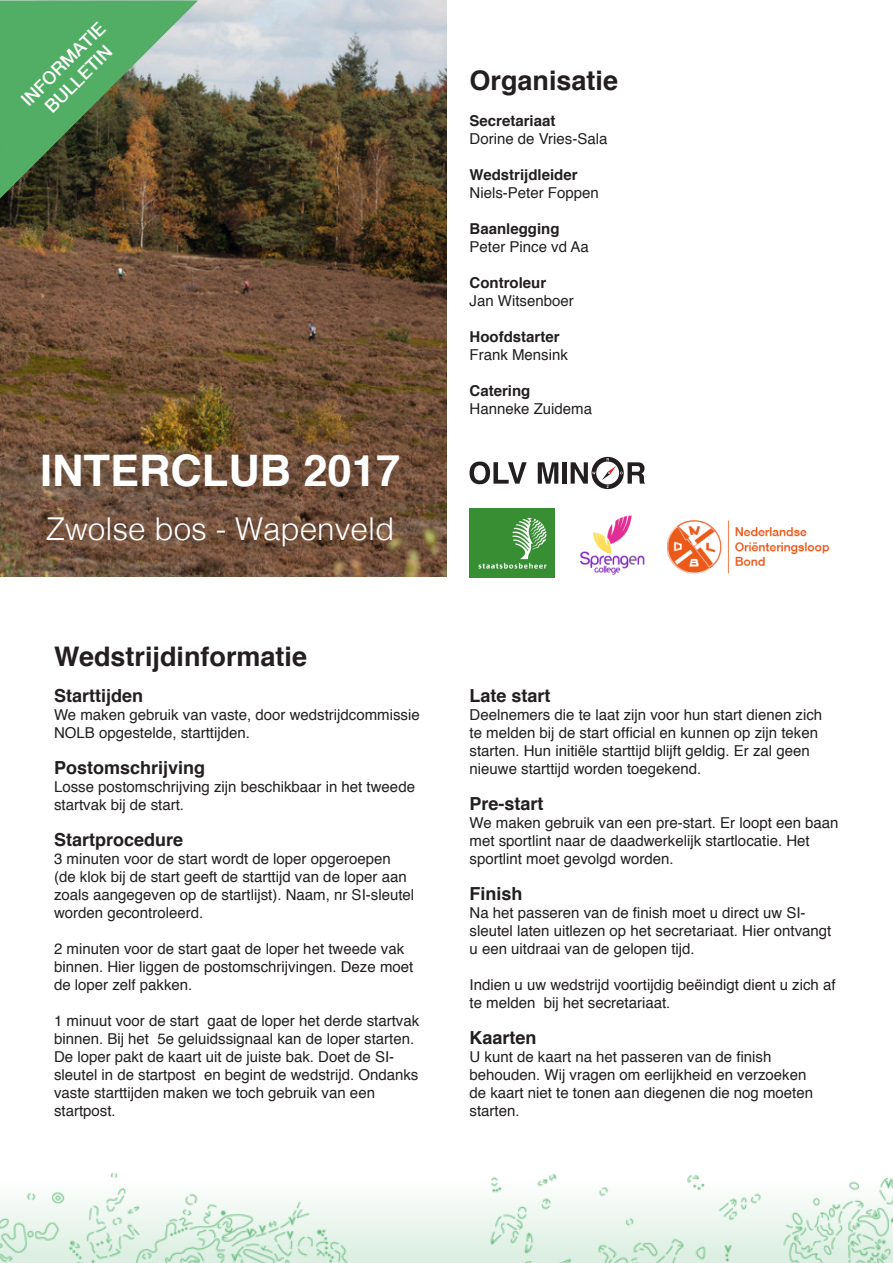
<style>
.page{position:relative;width:893px;height:1263px;background:#fff}
.page>*{position:absolute;margin:0;border:0;box-sizing:border-box;transform-origin:0 0}
.t1{font:700 43.5px "Helvetica";color:#fff}
.t2{font:300 31.5px "Helvetica";color:#fff}
.t3{font:700 27px "Helvetica";color:#231f20}
.t4{font:700 18px "Helvetica";color:#231f20}
.t5{font:500 18px "Helvetica Neue";color:#fff}
.t6{font:15px/18px "Helvetica";color:#231f20}
.t7{font:700 15px "Helvetica";color:#231f20}
</style>
<div class="page">
<img style="left:0;top:1173px;width:893px;height:90px">
<img style="left:0;top:0;width:447px;height:576px">
<svg style="left:0;top:1px;width:198px;height:198px;background:#598453"></svg>
<svg style="left:538px;top:462px;width:20px;height:22px"></svg>
<hr style="left:562px;top:462px;width:4px;height:22px;background:#231f20">
<svg style="left:571px;top:457px;width:74px;height:32px"></svg>
<svg style="left:470px;top:462px;width:57px;height:22px"></svg>
<img style="left:580px;top:515px;width:65px;height:60px">
<img style="left:470px;top:508px;width:85px;height:69px">
<img style="left:667px;top:520px;width:163px;height:54px">
<p class="t5" style="left:17px;top:95px;width:112px;rotate:-45deg">INFORMATIE</p>
<p class="t5" style="left:41px;top:102px;width:88px;rotate:-45deg">BULLETIN</p>
<p class="t1" style="left:40px;top:436px;width:362px">INTERCLUB 2017</p>
<p class="t2" style="left:46px;top:502px;width:350px">Zwolse bos - Wapenveld</p>
<p class="t3" style="left:54px;top:635px;width:255px">Wedstrijdinformatie</p>
<p class="t4" style="left:54px;top:681px;width:91px">Starttijden</p>
<p class="t6" style="left:54px;top:706px;width:367px">We maken gebruik van vaste, door wedstrijdcommissie<br>NOLB opgestelde, starttijden.</p>
<p class="t4" style="left:54px;top:753px;width:153px">Postomschrijving</p>
<p class="t6" style="left:54px;top:778px;width:362px">Losse postomschrijving zijn beschikbaar in het tweede startvak bij de start.</p>
<p class="t4" style="left:54px;top:825px;width:131px">Startprocedure</p>
<p class="t6" style="left:54px;top:850px;width:362px">3 minuten voor de start wordt de loper opgeroepen (de klok bij de start geeft de starttijd van de loper aan zoals aangegeven op de startlijst). Naam, nr SI-sleutel worden gecontroleerd.</p>
<p class="t6" style="left:54px;top:940px;width:361px">2 minuten voor de start gaat de loper het tweede vak binnen. Hier liggen de postomschrijvingen. Deze moet de loper zelf pakken.</p>
<p class="t6" style="left:54px;top:1012px;width:367px">1 minuut voor de start gaat de loper het derde startvak</p>
<p class="t6" style="left:54px;top:1030px;width:366px">binnen. Bij het 5e geluidssignaal kan de loper starten.<br>De loper pakt de kaart uit de juiste bak. Doet de SI&shy;sleutel in de startpost en begint de wedstrijd. Ondanks vaste starttijden maken we toch gebruik van een startpost.</p>
<p class="t3" style="left:470px;top:59px;width:150px">Organisatie</p>
<p class="t7" style="left:470px;top:109px;width:87px">Secretariaat</p>
<p class="t6" style="left:470px;top:130px;width:139px">Dorine de Vries-Sala</p>
<p class="t7" style="left:470px;top:163px;width:110px">Wedstrijdleider</p>
<p class="t6" style="left:470px;top:184px;width:131px">Niels-Peter Foppen</p>
<p class="t7" style="left:470px;top:217px;width:92px">Baanlegging</p>
<p class="t6" style="left:470px;top:238px;width:121px">Peter Pince vd Aa</p>
<p class="t7" style="left:470px;top:271px;width:78px">Controleur</p>
<p class="t6" style="left:470px;top:292px;width:106px">Jan Witsenboer</p>
<p class="t7" style="left:470px;top:325px;width:91px">Hoofdstarter</p>
<p class="t6" style="left:470px;top:346px;width:100px">Frank Mensink</p>
<p class="t7" style="left:470px;top:379px;width:62px">Catering</p>
<p class="t6" style="left:470px;top:400px;width:124px">Hanneke Zuidema</p>
<p class="t4" style="left:470px;top:681px;width:83px">Late start</p>
<p class="t6" style="left:470px;top:706px;width:354px">Deelnemers die te laat zijn voor hun start dienen zich te melden bij de start official en kunnen op zijn teken starten. Hun initiële starttijd blijft geldig. Er zal geen</p>
<p class="t6" style="left:470px;top:760px;width:233px">nieuwe starttijd worden toegekend.</p>
<p class="t4" style="left:470px;top:789px;width:76px">Pre-start</p>
<p class="t6" style="left:470px;top:814px;width:371px">We maken gebruik van een pre-start. Er loopt een baan met sportlint naar de daadwerkelijk startlocatie. Het sportlint moet gevolgd worden.</p>
<p class="t4" style="left:470px;top:879px;width:55px">Finish</p>
<p class="t6" style="left:470px;top:904px;width:363px">Na het passeren van de finish moet u direct uw SI&shy;sleutel laten uitlezen op het secretariaat. Hier ontvangt u een uitdraai van de gelopen tijd.</p>
<p class="t6" style="left:470px;top:976px;width:367px">Indien u uw wedstrijd voortijdig beëindigt dient u zich af te melden bij het secretariaat.</p>
<p class="t4" style="left:470px;top:1023px;width:69px">Kaarten</p>
<p class="t6" style="left:470px;top:1048px;width:345px">U kunt de kaart na het passeren van de finish behouden. Wij vragen om eerlijkheid en verzoeken de kaart niet te tonen aan diegenen die nog moeten starten.</p>
</div>
